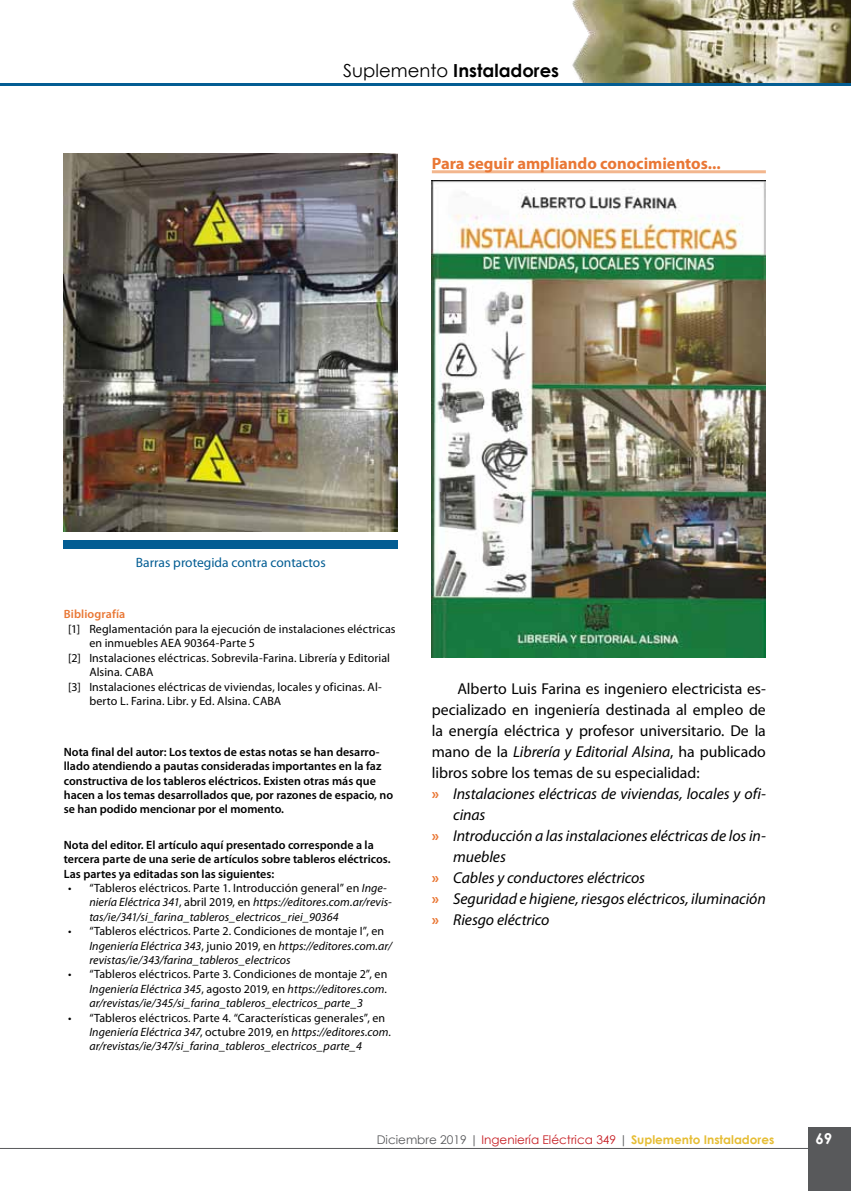
<style>
.page{position:relative;width:851px;height:1191px;background:#fff}
.page>*{position:absolute;margin:0;border:0;box-sizing:border-box;transform-origin:0 0}
.t1{font:700 18px "Century Gothic";color:#000}
.t2{font:700 16.5px "Myriad Pro";color:#e97735}
.t3{font:italic 15.75px "Myriad Pro";letter-spacing:-.005em;color:#000}
.t4{font:15.75px "Myriad Pro";color:#000}
.t5{font:700 15px "Century Gothic";color:#fff}
.t6{font:13.5px "Myriad Pro";color:#035d93}
.t7{font:italic 12px/14.4px "Myriad Pro";letter-spacing:.005em;color:#000}
.t8{font:600 12px/14.4px "Myriad Pro";color:#000}
.t9{font:12px "Myriad Pro";letter-spacing:.01em;color:#000}
.t10{font:12px "Century Gothic";color:#c61d23}
.t11{font:600 12px "Myriad Pro";letter-spacing:.01em;color:#e97735}
.s1{font-weight:400}
.s2{font-style:normal}
.s3{font-weight:700;font-style:normal;color:#e97735}
.s4{color:#58595b}
.s5{font-weight:700;color:#e6bd34}
</style>
<div class="page">
<img style="left:572px;top:0;width:278px;height:83px">
<hr style="left:0;top:83px;width:850px;height:2px;background:#035d93">
<hr style="left:0;top:1148px;width:850px;height:1px;background:#58595b">
<div style="left:808px;top:1127px;width:42px;height:64px;background:#58595b"></div>
<img style="left:64px;top:153px;width:334px;height:378px">
<div style="left:64px;top:540px;width:334px;height:8px;background:#035d93"></div>
<hr style="left:432px;top:170px;width:333px;height:3px;background:#f3b68d">
<img style="left:432px;top:181px;width:333px;height:476px">
<h1 class="t1" style="left:343px;top:56px;width:217px"><span class="s1">Suplemento</span> Instaladores</h1>
<h2 class="t2" style="left:432px;top:154px;width:290px">Para seguir ampliando conocimientos...</h2>
<p class="t6" style="left:136px;top:555px;width:191px">Barras protegida contra contactos</p>
<p class="t11" style="left:64px;top:608px;width:63px">Bibliografía</p>
<p class="t9" style="left:68px;top:622px;width:329px">[1] Reglamentación para la ejecución de instalaciones eléctricas</p>
<p class="t9" style="left:89px;top:636px;width:167px">en inmuebles AEA 90364-Parte 5</p>
<p class="t9" style="left:68px;top:651px;width:323px">[2] Instalaciones eléctricas. Sobrevila-Farina. Librería y Editorial</p>
<p class="t9" style="left:89px;top:665px;width:66px">Alsina. CABA</p>
<p class="t9" style="left:68px;top:680px;width:315px">[3] Instalaciones eléctricas de viviendas, locales y oficinas. Al-</p>
<p class="t9" style="left:89px;top:694px;width:193px">berto L. Farina. Libr. y Ed. Alsina. CABA</p>
<p class="t8" style="left:64px;top:744px;width:331px">Nota final del autor: Los textos de estas notas se han desarro&shy;llado atendiendo a pautas consideradas importantes en la faz constructiva de los tableros eléctricos. Existen otras más que hacen a los temas desarrollados que, por razones de espacio, no se han podido mencionar por el momento.</p>
<p class="t8" style="left:64px;top:837px;width:328px">Nota del editor. El artículo aquí presentado corresponde a la tercera parte de una serie de artículos sobre tableros eléctricos.<br>Las partes ya editadas son las siguientes:</p>
<p class="t7" style="left:89px;top:881px;width:304px;text-indent:-21px"><span class="s2">• “Tableros eléctricos. Parte 1. Introducción general” en</span> Inge&shy;niería Eléctrica 341<span class="s2">, abril 2019, en</span> https://editores.com.ar/revis&shy;tas/ie/341/si_farina_tableros_electricos_riei_90364</p>
<p class="t7" style="left:89px;top:924px;width:304px;text-indent:-21px"><span class="s2">• “Tableros eléctricos. Parte 2. Condiciones de montaje I”, en<br></span>Ingeniería Eléctrica 343<span class="s2">, junio 2019, en</span> https://editores.com.ar/ revistas/ie/343/farina_tableros_electricos</p>
<p class="t7" style="left:89px;top:967px;width:299px;text-align:justify;text-indent:-21px"><span class="s2">• “Tableros eléctricos. Parte 3. Condiciones de montaje 2”, en </span>Ingeniería Eléctrica 345<span class="s2">, agosto 2019, en</span> https://editores.com. ar/revistas/ie/345/si_farina_tableros_electricos_parte_3</p>
<p class="t7" style="left:89px;top:1010px;width:303px;text-indent:-21px"><span class="s2">• “Tableros eléctricos. Parte 4. “Características generales”, en<br></span>Ingeniería Eléctrica 347<span class="s2">, octubre 2019, en</span> https://editores.com. ar/revistas/ie/347/si_farina_tableros_electricos_parte_4</p>
<h3 class="t4" style="left:457px;top:680px;width:310px">Alberto Luis Farina es ingeniero electricista es-</h3>
<h3 class="t4" style="left:432px;top:701px;width:335px">pecializado en ingeniería destinada al empleo de</h3>
<h3 class="t4" style="left:432px;top:722px;width:335px">la energía eléctrica y profesor universitario. De la</h3>
<h3 class="t3" style="left:432px;top:743px;width:335px"><span class="s2">mano de la</span> Librería y Editorial Alsina<span class="s2">, ha publicado</span></h3>
<h3 class="t4" style="left:432px;top:764px;width:269px">libros sobre los temas de su especialidad:</h3>
<h3 class="t3" style="left:432px;top:785px;width:335px"><span class="s3">»</span> Instalaciones eléctricas de viviendas, locales y ofi-</h3>
<h3 class="t3" style="left:453px;top:806px;width:34px">cinas</h3>
<h3 class="t3" style="left:432px;top:827px;width:335px"><span class="s3">»</span> Introducción a las instalaciones eléctricas de los in-</h3>
<h3 class="t3" style="left:453px;top:848px;width:54px">muebles</h3>
<h3 class="t3" style="left:432px;top:869px;width:215px"><span class="s3">»</span> Cables y conductores eléctricos</h3>
<h3 class="t3" style="left:432px;top:890px;width:335px"><span class="s3">»</span> Seguridad e higiene, riesgos eléctricos, iluminación</h3>
<h3 class="t3" style="left:432px;top:911px;width:119px"><span class="s3">»</span> Riesgo eléctrico</h3>
<p class="t10" style="left:376px;top:1131px;width:399px"><span class="s4">Diciembre 2019 |</span> Ingeniería Eléctrica 349 <span class="s4">|</span> <span class="s5">Suplemento Instaladores</span></p>
<p class="t5" style="left:815px;top:1127px;width:18px">69</p>
</div>
